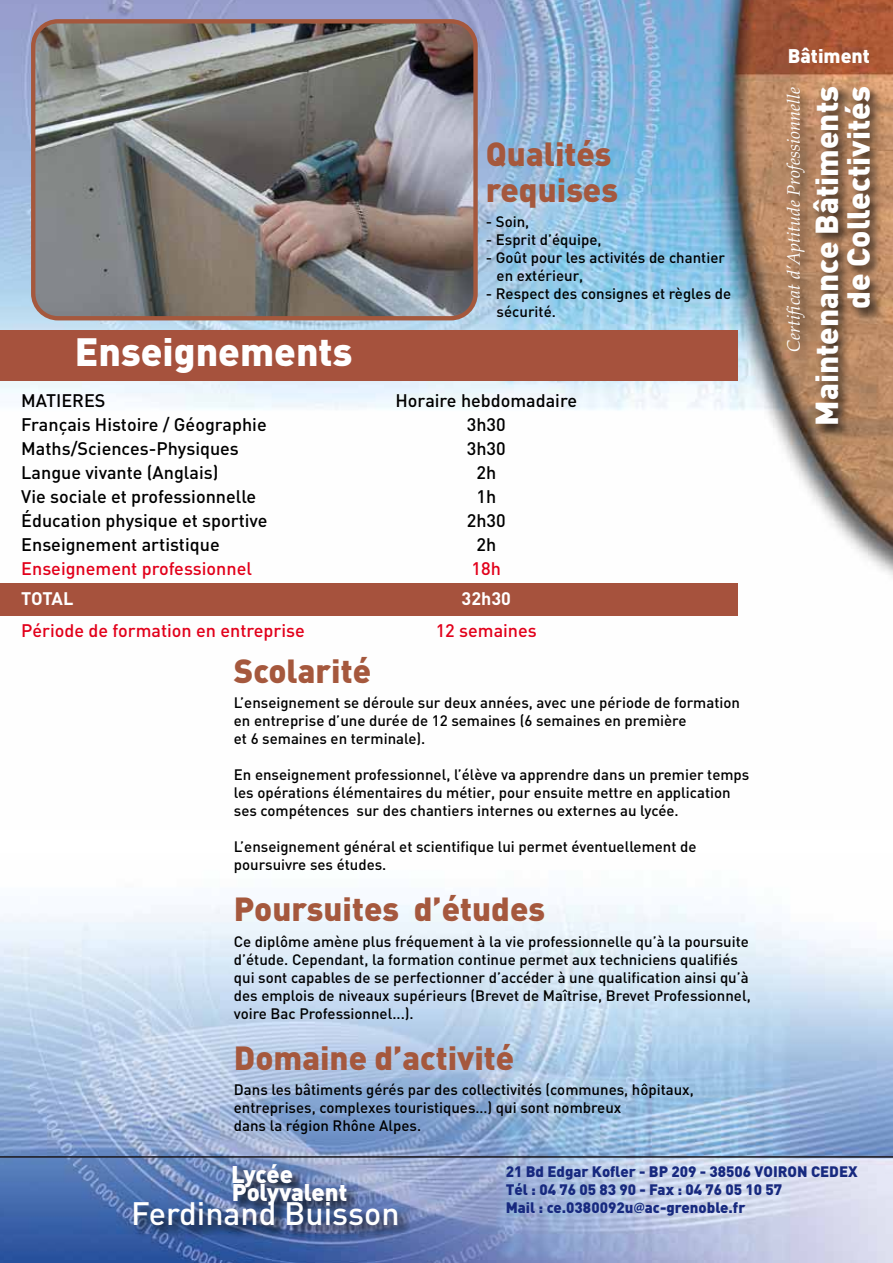
<style>
.page{position:relative;width:893px;height:1263px;background:#fff}
.page>*{position:absolute;margin:0;border:0;box-sizing:border-box;transform-origin:0 0}
.t1{font:900 39px "DIN";color:#fff}
.t2{font:900 33px/36px "DIN";color:#a5583d}
.t3{font:500 32.1px "DIN";color:#fff}
.t4{font:900 31.5px/31.5px "DIN";color:#fff;text-align:right}
.t5{font:900 23.85px/18.8px "DIN";letter-spacing:-.01em;color:#fff}
.t6{font:900 19.5px "DIN";color:#fff}
.t7{font:500 18px "DIN";color:#000}
.t8{font:500 18px "DIN";color:#e2001a}
.t9{font:italic 18px "Palatino";color:#fff}
.t10{font:700 18px "DIN";color:#fff}
.t11{font:500 15px/18px "DIN";color:#000}
.t12{font:900 15px/18px "DIN";color:#17297f}
.s1{font-family:"Myriad";font-weight:700}
</style>
<div class="page">
<img style="left:0;top:0;width:893px;height:616px">
<div style="left:0;top:331px;width:738px;height:50px;background:#a6523d"></div>
<img style="left:0;top:896px;width:893px;height:367px">
<hr style="left:0;top:1156px;width:893px;height:2px;background:#1a171c">
<div style="left:132px;top:1162px;width:279px;height:77px;background:#000;opacity:.75"></div>
<div style="left:0;top:583px;width:738px;height:32px;background:#a6523d"></div>
<div style="left:810px;top:84px;width:73px;height:352px;background:#000;opacity:.75"></div>
<div style="left:784px;top:85px;width:34px;height:279px;background:#000;opacity:.75"></div>
<img style="left:33px;top:21px;width:443px;height:297px">
<div style="left:31px;top:19px;width:447px;height:301px;border:4px solid #a5583d;border-radius:25px"></div>
<h1 class="t1" style="left:75px;top:326px;width:279px">Enseignements</h1>
<h2 class="t2" style="left:486px;top:134px;width:134px">Qualités requises</h2>
<p class="t11" style="left:486px;top:212px;width:45px">- Soin,</p>
<p class="t11" style="left:486px;top:230px;width:117px">- Esprit d’équipe,</p>
<p class="t11" style="left:497px;top:248px;width:230px;text-indent:-11px">- Goût pour les activités de chantier en extérieur,</p>
<p class="t11" style="left:497px;top:284px;width:236px;text-indent:-11px">- Respect des consignes et règles de sécurité.</p>
<p class="t7" style="left:21px;top:389px;width:86px">MATIERES</p>
<p class="t7" style="left:395px;top:389px;width:183px">Horaire hebdomadaire</p>
<p class="t7" style="left:21px;top:413px;width:247px">Français Histoire / Géographie</p>
<p class="t7" style="left:467px;top:413px;width:40px">3h30</p>
<p class="t7" style="left:21px;top:437px;width:219px">Maths/Sciences-Physiques</p>
<p class="t7" style="left:467px;top:437px;width:40px">3h30</p>
<p class="t7" style="left:21px;top:461px;width:199px">Langue vivante (Anglais)</p>
<p class="t7" style="left:476px;top:461px;width:21px">2h</p>
<p class="t7" style="left:21px;top:485px;width:236px">Vie sociale et professionnelle</p>
<p class="t7" style="left:476px;top:485px;width:21px">1h</p>
<p class="t7" style="left:21px;top:509px;width:248px">Éducation physique et sportive</p>
<p class="t7" style="left:467px;top:509px;width:40px">2h30</p>
<p class="t7" style="left:21px;top:533px;width:200px">Enseignement artistique</p>
<p class="t7" style="left:476px;top:533px;width:21px">2h</p>
<p class="t8" style="left:21px;top:557px;width:232px">Enseignement professionnel</p>
<p class="t8" style="left:472px;top:557px;width:31px">18h</p>
<p class="t10" style="left:21px;top:587px;width:54px">TOTAL</p>
<p class="t10" style="left:462px;top:587px;width:51px">32h30</p>
<p class="t8" style="left:21px;top:619px;width:285px">Période de formation en entreprise</p>
<p class="t8" style="left:436px;top:619px;width:103px">12 semaines</p>
<h2 class="t2" style="left:234px;top:651px;width:139px">Scolarité</h2>
<p class="t11" style="left:234px;top:693px;width:508px">L’enseignement se déroule sur deux années, avec une période de formation en entreprise d’une durée de 12 semaines (6 semaines en première<br>et 6 semaines en terminale).</p>
<p class="t11" style="left:234px;top:765px;width:517px">En enseignement professionnel, l’élève va apprendre dans un premier temps les opérations élémentaires du métier, pour ensuite mettre en application ses compétences sur des chantiers internes ou externes au lycée.</p>
<p class="t11" style="left:234px;top:837px;width:464px">L’enseignement général et scientifique lui permet éventuellement de poursuivre ses études.</p>
<h2 class="t2" style="left:234px;top:889px;width:313px">Poursuites d’études</h2>
<p class="t11" style="left:234px;top:932px;width:518px">Ce diplôme amène plus fréquement à la vie professionnelle qu’à la poursuite d’étude. Cependant, la formation continue permet aux techniciens qualifiés qui sont capables de se perfectionner d’accéder à une qualification ainsi qu’à des emplois de niveaux supérieurs (Brevet de Maîtrise, Brevet Professionnel, voire Bac Professionnel...).</p>
<h2 class="t2" style="left:234px;top:1038px;width:282px">Domaine d’activité</h2>
<p class="t11" style="left:234px;top:1080px;width:461px">Dans les bâtiments gérés par des collectivités (communes, hôpitaux, entreprises, complexes touristiques…) qui sont nombreux<br>dans la région Rhône Alpes.</p>
<h3 class="t6" style="left:788px;top:43px;width:84px">Bâtiment</h3>
<h3 class="t4" style="left:809px;top:426px;width:341px;rotate:-90deg">Maintenance Bâtiments de Collectivités</h3>
<p class="t9" style="left:783px;top:352px;width:266px;rotate:-90deg">Certificat d’Aptitude Professionnelle</p>
<h3 class="t5" style="left:231px;top:1163px;width:118px">Lycée<br>Polyvalent</h3>
<h3 class="t3" style="left:131px;top:1193px;width:270px">Ferdinand Buisson</h3>
<p class="t12" style="left:506px;top:1162px;width:353px">21 Bd Edgar Kofler - BP 209 - 38506 VOIRON CEDEX<br>Tél : 04 76 05 83 90 - Fax : 04 76 05 10 57<br>Mail : ce.0380092u<span class="s1">@</span>ac-grenoble.fr</p>
</div>
